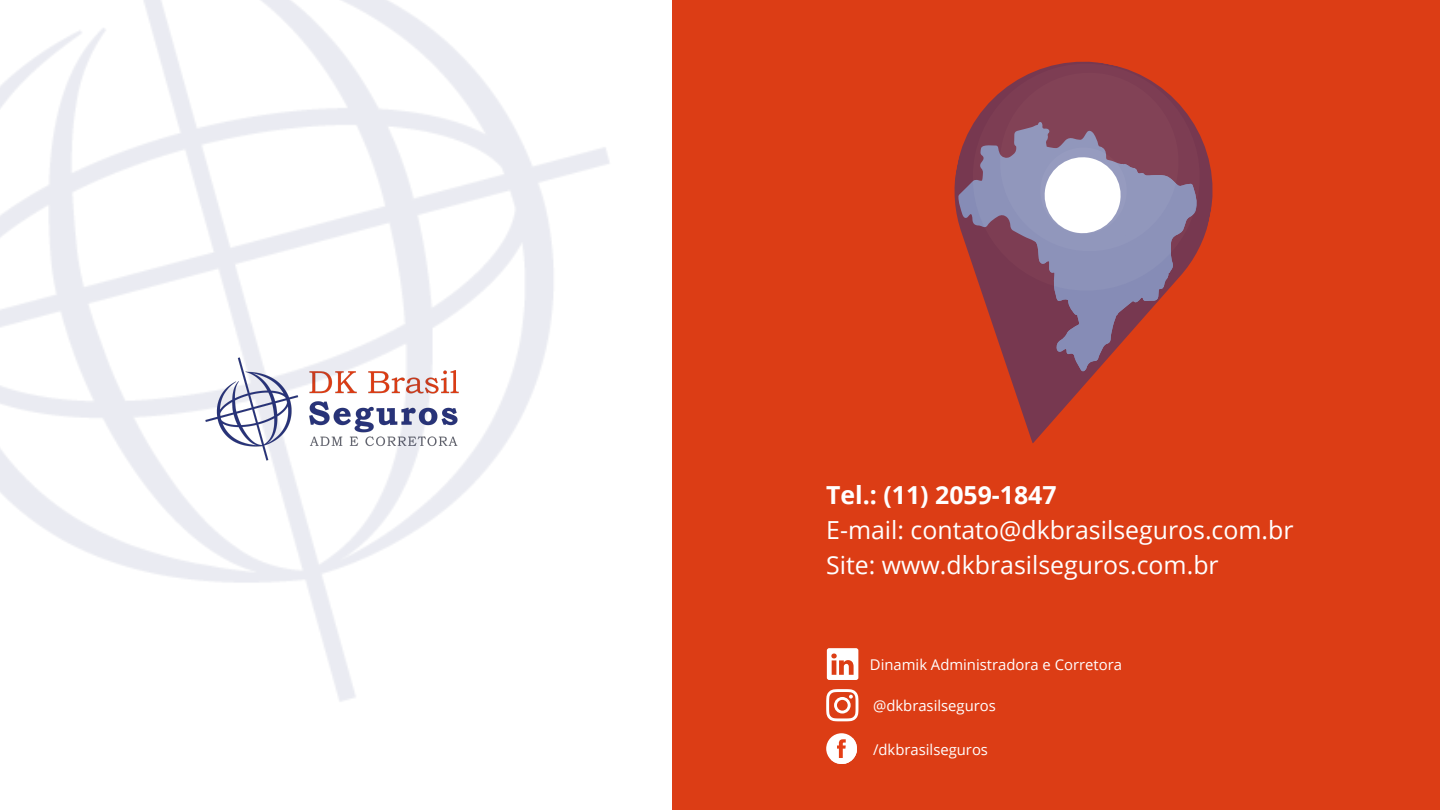
<style>
.page{position:relative;width:1440px;height:810px;background:#dc3d15}
.page>*{position:absolute;margin:0;border:0;box-sizing:border-box;transform-origin:0 0}
.t1{font:24.9px "Open Sans";color:#fff}
.t2{font:700 24.9px "Open Sans";color:#fff}
.t3{font:14.8px "Open Sans";color:#fff}
</style>
<div class="page">
<div style="left:0;top:0;width:671px;height:810px;background:#fff"></div>
<div style="left:826px;top:733px;width:31px;height:31px;background:#fff;border-radius:50%"></div>
<svg style="left:831px;top:738px;width:26px;height:26px"></svg>
<svg style="left:826px;top:689px;width:32px;height:32px"></svg>
<svg style="left:827px;top:648px;width:31px;height:32px"></svg>
<img style="left:0;top:0;width:609px;height:702px">
<svg style="left:954px;top:130px;width:259px;height:127px;fill:#783850"></svg>
<svg style="left:970px;top:61px;width:228px;height:382px"></svg>
<p class="t2" style="left:826px;top:478px;width:232px">Tel.: (11) 2059-1847</p>
<p class="t1" style="left:826px;top:512px;width:469px">E-mail: contato@dkbrasilseguros.com.br</p>
<p class="t1" style="left:826px;top:547px;width:394px">Site: www.dkbrasilseguros.com.br</p>
<p class="t3" style="left:870px;top:654px;width:254px">Dinamik Administradora e Corretora</p>
<p class="t3" style="left:873px;top:695px;width:124px">@dkbrasilseguros</p>
<p class="t3" style="left:873px;top:739px;width:116px">/dkbrasilseguros</p>
</div>
